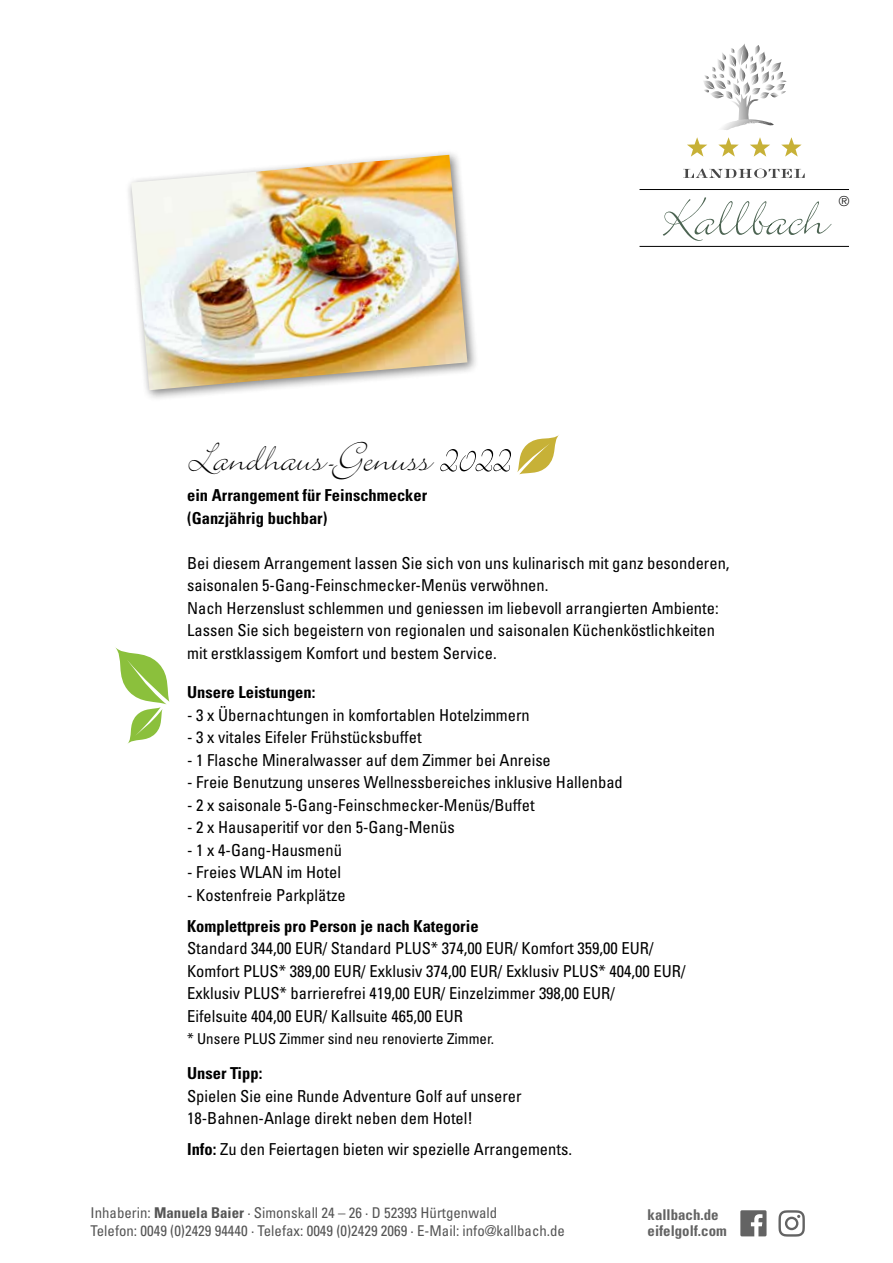
<style>
.page{position:relative;width:893px;height:1263px;background:#fff}
.page>*{position:absolute;margin:0;border:0;box-sizing:border-box;transform-origin:0 0}
.t1{font:45px "Bickley Script Plain";color:#000}
.t2{font:condensed 16.5px/22.5px "Univers LT Std";color:#000}
.t3{font:700 condensed 16.5px/22.5px "Univers LT Std";color:#000}
.t4{font:condensed 15px "Univers LT Std";color:#000}
.t5{font:condensed 14.85px/18.1px "Univers";color:#555}
.t6{font:700 condensed 14.85px/16.5px "Univers";color:#636363}
.t7{font:300 condensed 13.2px "Helvetica LT Std";color:#000}
.s1{font-size:52.5px}
.s2{font-weight:700}
</style>
<div class="page">
<svg style="left:115px;top:647px;width:55px;height:97px"></svg>
<div style="left:125px;top:149px;width:354px;height:253px;background:#000;opacity:.49"></div>
<img style="left:131px;top:155px;width:336px;height:235px">
<svg style="left:517px;top:435px;width:42px;height:40px"></svg>
<svg style="left:740px;top:1210px;width:26px;height:26px"></svg>
<svg style="left:778px;top:1210px;width:27px;height:26px"></svg>
<svg style="left:687px;top:137px;width:20px;height:20px"></svg>
<svg style="left:718px;top:137px;width:21px;height:20px"></svg>
<svg style="left:750px;top:137px;width:20px;height:20px"></svg>
<svg style="left:781px;top:137px;width:21px;height:20px"></svg>
<svg style="left:663px;top:197px;width:168px;height:44px"></svg>
<hr style="left:639px;top:189px;width:210px;height:1px;background:#000">
<hr style="left:639px;top:246px;width:210px;height:1px;background:#000">
<svg style="left:703px;top:43px;width:84px;height:87px"></svg>
<svg style="left:683px;top:169px;width:122px;height:9px"></svg>
<h1 class="t1" style="left:187px;top:428px;width:325px">Landhaus-Genuss <span class="s1">2022</span></h1>
<p class="t3" style="left:187px;top:484px;width:242px">ein Arrangement für Feinschmecker (Ganzjährig buchbar)</p>
<p class="t2" style="left:187px;top:551px;width:544px">Bei diesem Arrangement lassen Sie sich von uns kulinarisch mit ganz besonderen, saisonalen 5-Gang-Feinschmecker-Menüs verwöhnen.<br>Nach Herzenslust schlemmen und geniessen im liebevoll arrangierten Ambiente:<br>Lassen Sie sich begeistern von regionalen und saisonalen Küchenköstlichkeiten mit erstklassigem Komfort und bestem Service.</p>
<p class="t3" style="left:187px;top:681px;width:130px">Unsere Leistungen:</p>
<p class="t2" style="left:187px;top:703px;width:344px">- 3 x Übernachtungen in komfortablen Hotelzimmern</p>
<p class="t2" style="left:187px;top:726px;width:236px">- 3 x vitales Eifeler Frühstücksbuffet</p>
<p class="t2" style="left:187px;top:748px;width:365px">- 1 Flasche Mineralwasser auf dem Zimmer bei Anreise</p>
<p class="t2" style="left:187px;top:771px;width:437px">- Freie Benutzung unseres Wellnessbereiches inklusive Hallenbad</p>
<p class="t2" style="left:187px;top:793px;width:349px">- 2 x saisonale 5-Gang-Feinschmecker-Menüs/Buffet</p>
<p class="t2" style="left:187px;top:816px;width:269px">- 2 x Hausaperitif vor den 5-Gang-Menüs</p>
<p class="t2" style="left:187px;top:838px;width:156px">- 1 x 4-Gang-Hausmenü</p>
<p class="t2" style="left:187px;top:861px;width:155px">- Freies WLAN im Hotel</p>
<p class="t2" style="left:187px;top:883px;width:160px">- Kostenfreie Parkplätze</p>
<p class="t3" style="left:187px;top:914px;width:293px">Komplettpreis pro Person je nach Kategorie</p>
<p class="t2" style="left:187px;top:937px;width:500px">Standard 344,00 EUR/ Standard PLUS* 374,00 EUR/ Komfort 359,00 EUR/ Komfort PLUS* 389,00 EUR/ Exklusiv 374,00 EUR/ Exklusiv PLUS* 404,00 EUR/ Exklusiv PLUS* barrierefrei 419,00 EUR/ Einzelzimmer 398,00 EUR/<br>Eifelsuite 404,00 EUR/ Kallsuite 465,00 EUR</p>
<p class="t4" style="left:187px;top:1029px;width:309px">* Unsere PLUS Zimmer sind neu renovierte Zimmer.</p>
<p class="t3" style="left:187px;top:1062px;width:77px">Unser Tipp:</p>
<p class="t2" style="left:187px;top:1084px;width:336px">Spielen Sie eine Runde Adventure Golf auf unserer<br>18-Bahnen-Anlage direkt neben dem Hotel!</p>
<p class="t2" style="left:187px;top:1138px;width:386px"><span class="s2">Info:</span> Zu den Feiertagen bieten wir spezielle Arrangements.</p>
<p class="t5" style="left:91px;top:1204px;width:476px">Inhaberin: <span class="s2">Manuela Baier</span> · Simonskall 24 – 26 · D 52393 Hürtgenwald<br>Telefon: 0049 (0)2429 94440 · Telefax: 0049 (0)2429 2069 · E-Mail: info@kallbach.de</p>
<p class="t6" style="left:648px;top:1206px;width:81px">kallbach.de eifelgolf.com</p>
<p class="t7" style="left:839px;top:193px;width:12px">®</p>
</div>
